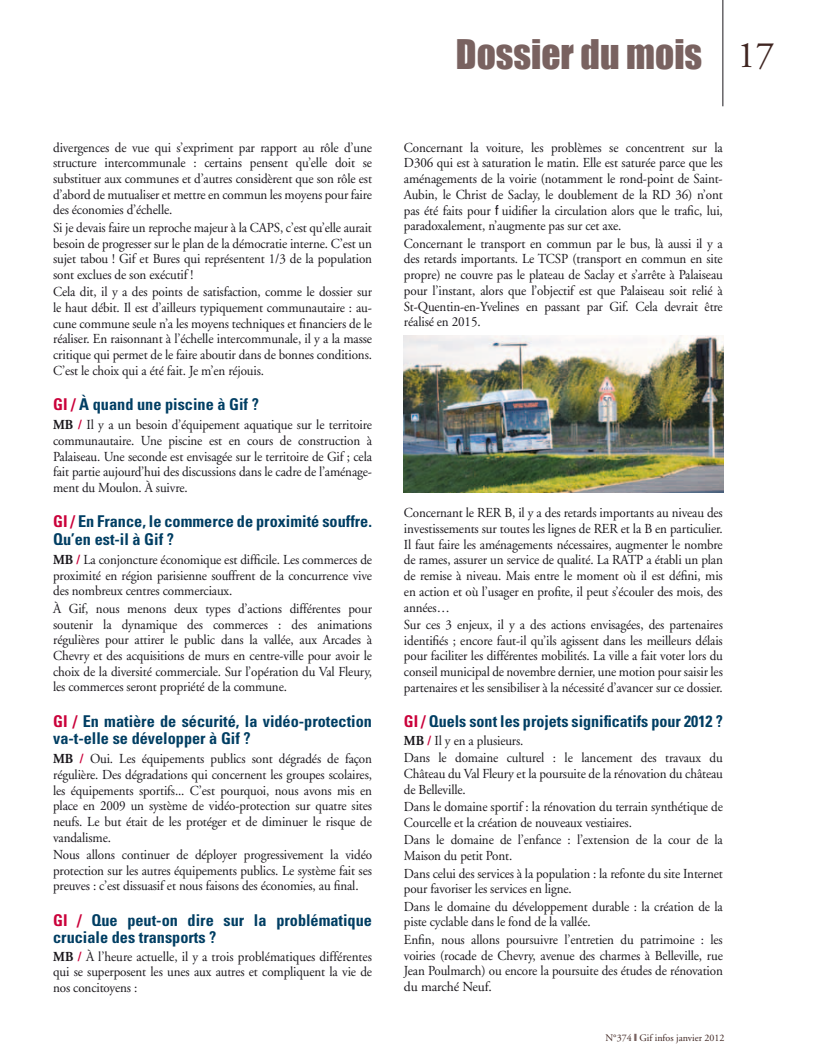
<style>
.page{position:relative;width:815px;height:1063px;background:#fff}
.page>*{position:absolute;margin:0;border:0;box-sizing:border-box;transform-origin:0 0}
.t1{font:37.5px "Impact";color:#796260}
.t2{font:700 condensed 16.25px/17.5px "Univers LT";color:#003e63}
.t3{font:13.75px/15.6px "Adobe Garamond LT";letter-spacing:-.01em;color:#1a171c;text-align:justify;scale:.95 1}
.t4{font:10px "Adobe Garamond LT";color:#3f2521}
.s1{color:#ca003a}
.s2{font-weight:700}
.s3{font-weight:700;color:#ca003a}
.s4{font-family:"Adobe Garamond LT";color:#3f2521}
.s5{font-family:"Monotype Sorts";color:#796260}
</style>
<div class="page">
<hr style="left:723px;top:0;width:1px;height:106px;background:#1a171c">
<img style="left:404px;top:336px;width:319px;height:157px">
<p class="t3" style="left:53px;top:140px;width:337px">divergences de vue qui s’expriment par rapport au rôle d’une structure intercommunale : certains pensent qu’elle doit se substituer aux communes et d’autres considèrent que son rôle est d’abord de mutualiser et mettre en commun les moyens pour faire des économies d’échelle.</p>
<p class="t3" style="left:53px;top:220px;width:337px">Si je devais faire un reproche majeur à la CAPS, c’est qu’elle aurait besoin de progresser sur le plan de la démocratie interne. C’est un sujet tabou ! Gif et Bures qui représentent 1/3 de la population sont exclues de son exécutif !</p>
<p class="t3" style="left:53px;top:284px;width:337px">Cela dit, il y a des points de satisfaction, comme le dossier sur le haut débit. Il est d’ailleurs typiquement communautaire : au&shy;cune commune seule n’a les moyens techniques et financiers de le réaliser. En raisonnant à l’échelle intercommunale, il y a la masse critique qui permet de le faire aboutir dans de bonnes conditions.<br>C’est le choix qui a été fait. Je m’en réjouis.</p>
<p class="t2" style="left:53px;top:395px;width:207px"><span class="s1">GI /</span> à quand une piscine à Gif ?</p>
<p class="t3" style="left:53px;top:417px;width:337px"><span class="s2">MB</span> <span class="s3">/</span> Il y a un besoin d’équipement aquatique sur le territoire communautaire. Une piscine est en cours de construction à Palaiseau. Une seconde est envisagée sur le territoire de Gif ; cela fait partie aujourd’hui des discussions dans le cadre de l’aménage&shy;ment du Moulon. à suivre.</p>
<p class="t2" style="left:53px;top:513px;width:320px"><span class="s1">GI /</span> En France, le commerce de proximité souffre.<br>Qu’en est-il à Gif ?</p>
<p class="t3" style="left:53px;top:552px;width:337px"><span class="s2">MB</span> <span class="s3">/</span> La conjoncture économique est difficile. Les commerces de proximité en région parisienne souffrent de la concurrence vive des nombreux centres commerciaux.</p>
<p class="t3" style="left:53px;top:601px;width:337px">à Gif, nous menons deux types d’actions différentes pour soutenir la dynamique des commerces : des animations régulières pour attirer le public dans la vallée, aux Arcades à Chevry et des acquisitions de murs en centre-ville pour avoir le choix de la diversité commerciale. Sur l’opération du Val Fleury, les commerces seront propriété de la commune.</p>
<p class="t2" style="left:53px;top:712px;width:320px"><span class="s1">GI /</span> En matière de sécurité, la vidéo-protection va-t-elle se développer à Gif ?</p>
<p class="t3" style="left:53px;top:751px;width:337px"><span class="s2">MB</span> <span class="s3">/</span> Oui. Les équipements publics sont dégradés de façon régulière. Des dégradations qui concernent les groupes scolaires, les équipements sportifs... C’est pourquoi, nous avons mis en place en 2009 un système de vidéo-protection sur quatre sites neufs. Le but était de les protéger et de diminuer le risque de vandalisme.</p>
<p class="t3" style="left:53px;top:847px;width:337px">Nous allons continuer de déployer progressivement la vidéo protection sur les autres équipements publics. Le système fait ses preuves : c’est dissuasif et nous faisons des économies, au final.</p>
<p class="t2" style="left:53px;top:911px;width:320px"><span class="s1">GI /</span> Que peut-on dire sur la problématique cruciale des transports ?</p>
<p class="t3" style="left:53px;top:949px;width:337px"><span class="s2">MB</span> <span class="s3">/</span> à l’heure actuelle, il y a trois problématiques différentes qui se superposent les unes aux autres et compliquent la vie de nos concitoyens :</p>
<h1 class="t1" style="left:456px;top:31px;width:320px">Dossier du mois <span class="s4">17</span></h1>
<p class="t3" style="left:404px;top:139px;width:337px">Concernant la voiture, les problèmes se concentrent sur la D306 qui est à saturation le matin. Elle est saturée parce que les aménagements de la voirie (notamment le rond-point de Saint-Aubin, le Christ de Saclay, le doublement de la RD 36) n’ont pas été faits pour fluidifier la circulation alors que le trafic, lui, paradoxalement, n’augmente pas sur cet axe.</p>
<p class="t3" style="left:404px;top:235px;width:337px">Concernant le transport en commun par le bus, là aussi il y a des retards importants. Le TCSP (transport en commun en site propre) ne couvre pas le plateau de Saclay et s’arrête à Palaiseau pour l’instant, alors que l’objectif est que Palaiseau soit relié à St-Quentin-en-Yvelines en passant par Gif. Cela devrait être réalisé en 2015.</p>
<p class="t3" style="left:404px;top:505px;width:337px">Concernant le RER B, il y a des retards importants au niveau des investissements sur toutes les lignes de RER et la B en particulier.<br>Il faut faire les aménagements nécessaires, augmenter le nombre de rames, assurer un service de qualité. La RATP a établi un plan de remise à niveau. Mais entre le moment où il est défini, mis en action et où l’usager en profite, il peut s’écouler des mois, des années…</p>
<p class="t3" style="left:404px;top:617px;width:337px">Sur ces 3 enjeux, il y a des actions envisagées, des partenaires identifiés ; encore faut-il qu’ils agissent dans les meilleurs délais pour faciliter les différentes mobilités. La ville a fait voter lors du conseil municipal de novembre dernier, une motion pour saisir les partenaires et les sensibiliser à la nécessité d’avancer sur ce dossier.</p>
<p class="t2" style="left:404px;top:713px;width:320px"><span class="s1">GI /</span> Quels sont les projets significatifs pour 2012 ?</p>
<p class="t3" style="left:404px;top:732px;width:337px;line-height:17.5px"><span class="s2">MB</span> <span class="s3">/</span> Il y en a plusieurs.<br>Dans le domaine culturel : le lancement des travaux du</p>
<p class="t3" style="left:404px;top:766px;width:337px">Château du Val Fleury et la poursuite de la rénovation du château de Belleville.</p>
<p class="t3" style="left:404px;top:799px;width:337px">Dans le domaine sportif : la rénovation du terrain synthétique de<br>Courcelle et la création de nouveaux vestiaires.</p>
<p class="t3" style="left:404px;top:832px;width:337px">Dans le domaine de l’enfance : l’extension de la cour de la<br>Maison du petit Pont.</p>
<p class="t3" style="left:404px;top:865px;width:337px">Dans celui des services à la population : la refonte du site Internet pour favoriser les services en ligne.</p>
<p class="t3" style="left:404px;top:898px;width:337px">Dans le domaine du développement durable : la création de la piste cyclable dans le fond de la vallée.</p>
<p class="t3" style="left:404px;top:932px;width:337px">Enfin, nous allons poursuivre l’entretien du patrimoine : les voiries (rocade de Chevry, avenue des charmes à Belleville, rue Jean Poulmarch) ou encore la poursuite des études de rénovation du marché Neuf.</p>
<p class="t4" style="left:605px;top:1032px;width:121px">N°374 <span class="s5">y</span> Gif infos janvier 2012</p>
</div>
